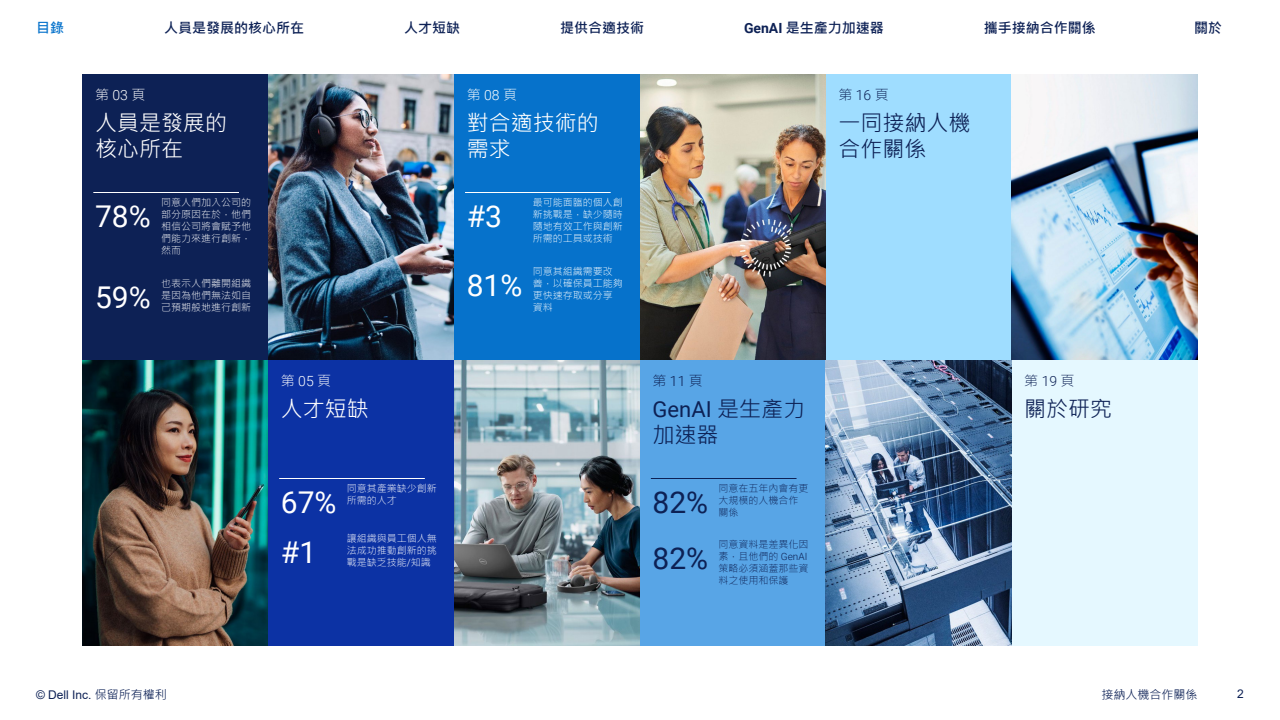
<style>
.page{position:relative;width:1280px;height:720px;background:#fff}
.page>*{position:absolute;margin:0;border:0;box-sizing:border-box;transform-origin:0 0}
.t1{font:30px/49.9px "Roboto";color:#fff}
.t2{font:30px "Roboto";color:#0d2155}
.t3{font:22px/26.4px "Microsoft Jheng Hei";color:#fff}
.t4{font:22px/26.4px "Microsoft Jheng Hei";color:#0d2155}
.t5{font:22px "Roboto";color:#0d2155}
.t6{font:700 14px "Microsoft Jheng Hei";color:#0d2155}
.t7{font:300 14px "Microsoft Jheng Hei";color:#fff}
.t8{font:300 14px "Microsoft Jheng Hei";color:#0d2155}
.t9{font:700 14px "Microsoft Jheng Hei";color:#0672cb}
.t10{font:12px "Arial";color:#0d2155}
.t11{font:12px "Microsoft Jheng Hei";color:#0d2155}
.t12{font:300 10px/12px "Microsoft Jheng Hei";color:#fff;text-align:justify}
.t13{font:300 10px/12px "Microsoft Jheng Hei";color:#0d2155}
.s1{font-family:"Roboto"}
.s2{font-family:"Microsoft Jheng Hei"}
</style>
<div class="page">
<div style="left:82px;top:74px;width:186px;height:286px;background:#0d2155"></div>
<img style="left:268px;top:74px;width:186px;height:286px">
<div style="left:454px;top:74px;width:186px;height:286px;background:#0672cb"></div>
<img style="left:640px;top:74px;width:186px;height:286px">
<div style="left:826px;top:74px;width:186px;height:286px;background:#9fddff"></div>
<img style="left:1012px;top:74px;width:186px;height:286px">
<img style="left:82px;top:360px;width:186px;height:286px">
<div style="left:268px;top:360px;width:186px;height:286px;background:#0c32a4"></div>
<img style="left:454px;top:360px;width:186px;height:286px">
<div style="left:640px;top:360px;width:186px;height:286px;background:#58a5e6"></div>
<img style="left:826px;top:360px;width:186px;height:286px">
<div style="left:1012px;top:360px;width:186px;height:286px;background:#e5f8ff"></div>
<hr style="left:93px;top:192px;width:146px;height:1px;background:#fff">
<hr style="left:279px;top:478px;width:146px;height:1px;background:#fff">
<hr style="left:651px;top:478px;width:146px;height:1px;background:#0d2155">
<hr style="left:465px;top:192px;width:146px;height:1px;background:#fff">
<h3 class="t9" style="left:36px;top:19px;width:29px">目錄</h3>
<h3 class="t6" style="left:164px;top:19px;width:142px">人員是發展的核心所在</h3>
<h3 class="t6" style="left:404px;top:19px;width:57px">人才短缺</h3>
<h3 class="t6" style="left:560px;top:19px;width:85px">提供合適技術</h3>
<h3 class="t6" style="left:744px;top:19px;width:141px"><span class="s1">GenAI</span> 是生產力加速器</h3>
<h3 class="t6" style="left:984px;top:19px;width:113px">攜手接納合作關係</h3>
<h3 class="t6" style="left:1194px;top:19px;width:29px">關於</h3>
<h3 class="t7" style="left:95px;top:86px;width:52px">第 <span class="s1">03</span> 頁</h3>
<h3 class="t7" style="left:467px;top:86px;width:52px">第 <span class="s1">08</span> 頁</h3>
<h3 class="t8" style="left:838px;top:86px;width:52px">第 <span class="s1">16</span> 頁</h3>
<h2 class="t3" style="left:95px;top:109px;width:134px">人員是發展的核心所在</h2>
<h2 class="t3" style="left:467px;top:109px;width:133px">對合適技術的需求</h2>
<h2 class="t4" style="left:838px;top:109px;width:133px">一同接納人機合作關係</h2>
<h1 class="t1" style="left:95px;top:190px;width:57px">78%</h1>
<p class="t12" style="left:161px;top:196px;width:91px">同意人們加入公司的部分原因在於，他們相信公司將會賦予他們能力來進行創新，然而</p>
<h1 class="t1" style="left:467px;top:190px;width:37px">#3</h1>
<p class="t12" style="left:533px;top:197px;width:91px">最可能面臨的個人創新挑戰是，缺少隨時隨地有效工作與創新所需的工具或技術</p>
<h1 class="t1" style="left:95px;top:271px;width:57px">59%</h1>
<p class="t12" style="left:161px;top:278px;width:91px">也表示人們離開組織是因為他們無法如自己預期般地進行創新</p>
<h1 class="t1" style="left:467px;top:259px;width:57px">81%</h1>
<p class="t12" style="left:533px;top:266px;width:91px;text-align:left">同意其組織需要改善，以確保員工能夠更快速存取或分享資料</p>
<h3 class="t7" style="left:281px;top:372px;width:52px">第 <span class="s1">05</span> 頁</h3>
<h3 class="t8" style="left:653px;top:372px;width:52px">第 <span class="s1">11</span> 頁</h3>
<h3 class="t8" style="left:1024px;top:372px;width:52px">第 <span class="s1">19</span> 頁</h3>
<h2 class="t3" style="left:281px;top:395px;width:89px">人才短缺</h2>
<h2 class="t5" style="left:653px;top:393px;width:154px">GenAI <span class="s2">是生產力</span></h2>
<h2 class="t4" style="left:653px;top:422px;width:67px">加速器</h2>
<h2 class="t4" style="left:1024px;top:395px;width:89px">關於研究</h2>
<p class="t12" style="left:347px;top:483px;width:91px">同意其產業缺少創新所需的人才</p>
<p class="t12" style="left:347px;top:533px;width:91px">讓組織與員工個人無法成功推動創新的挑戰是缺乏技能<span class="s1">/</span>知識</p>
<h1 class="t1" style="left:281px;top:476px;width:57px">67% #1</h1>
<h1 class="t2" style="left:653px;top:481px;width:57px">82%</h1>
<h1 class="t2" style="left:653px;top:537px;width:57px">82%</h1>
<p class="t13" style="left:719px;top:483px;width:91px">同意在五年內會有更大規模的人機合作關係</p>
<p class="t13" style="left:719px;top:539px;width:91px;text-align:justify">同意資料是差異化因素，且他們的 <span class="s1">GenAI</span>策略必須涵蓋那些資料之使用和保護</p>
<p class="t11" style="left:1102px;top:687px;width:97px">接納人機合作關係</p>
<p class="t10" style="left:36px;top:686px;width:132px">© Dell Inc. <span class="s2">保留所有權利</span></p>
<p class="t10" style="left:1237px;top:685px;width:8px">2</p>
</div>
